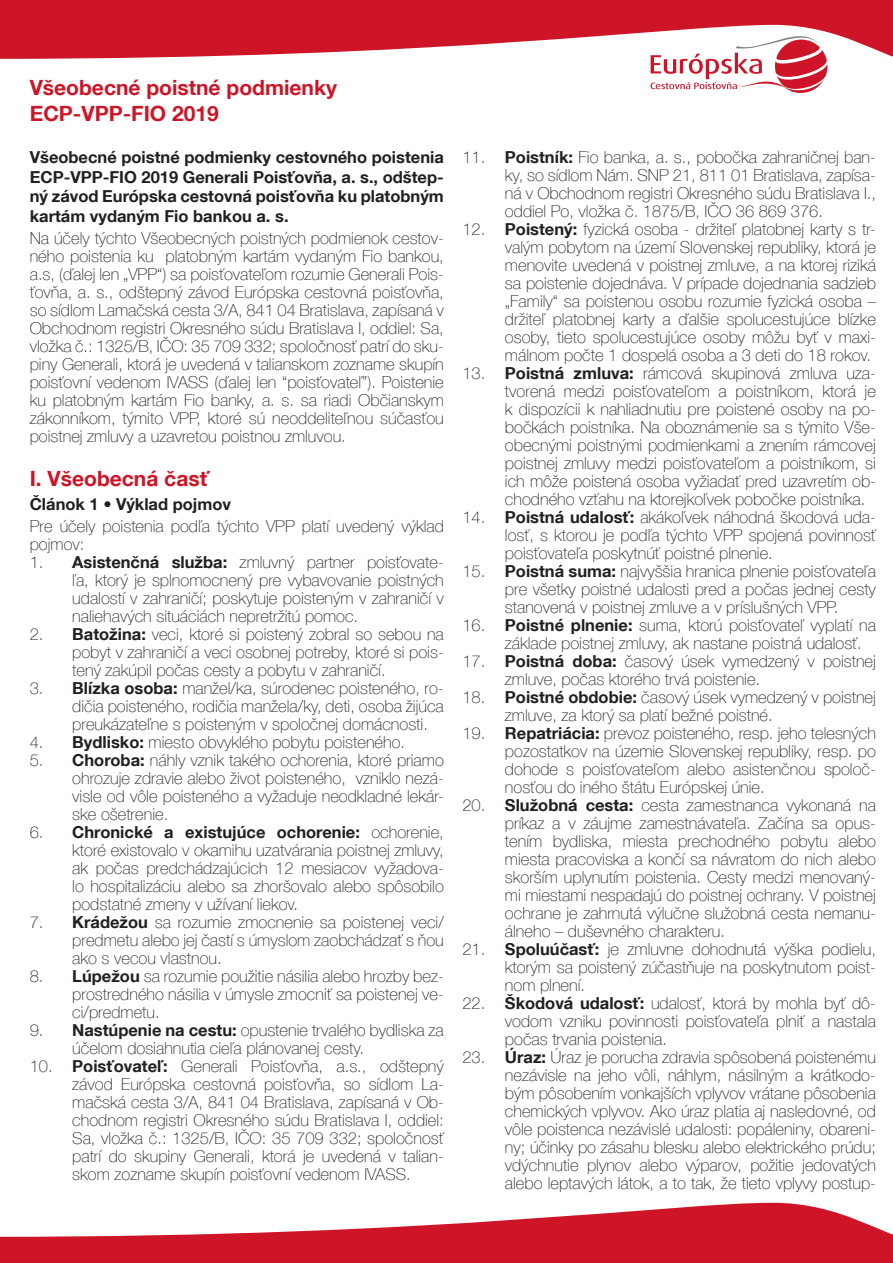
<style>
.page{position:relative;width:893px;height:1263px;background:#fff}
.page>*{position:absolute;margin:0;border:0;box-sizing:border-box;transform-origin:0 0}
.nadpis{font:700 21px/25.2px "Helvetica Neue LT Com";color:#cd1527}
.zakladny_text_ODSA_1{font:100 16.5px/18px "Helvetica Neue LT Com";color:#231f20;text-align:justify}
.zakladny_text{font:100 16.5px/18px "Helvetica Neue LT Com";color:#231f20;text-align:justify}
.podnadpis-CIERNY{font:700 16.5px/19.8px "Helvetica Neue LT Com";color:#231f20;text-align:justify}
.s1{font-weight:700}
</style>
<div class="page">
<svg style="left:0;top:0;width:893px;height:59px;background:#d43747"></svg>
<svg style="left:0;top:1202px;width:893px;height:61px;fill:#cd1527"></svg>
<svg style="left:651px;top:22px;width:177px;height:71px"></svg>
<p class="nadpis" style="left:30px;top:75px;width:309px">Všeobecné poistné podmienky<br>ECP-VPP-FIO 2019</p>
<p class="podnadpis-CIERNY" style="left:30px;top:146px;width:416px">Všeobecné poistné podmienky cestovného poistenia ECP-VPP-FIO 2019 Generali Poisťovňa, a. s., odštep&shy;ný závod Európska cestovná poisťovňa ku platobným kartám vydaným Fio bankou a. s.</p>
<p class="zakladny_text" style="left:30px;top:229px;width:416px">Na účely týchto Všeobecných poistných podmienok cestov&shy;ného poistenia ku platobným kartám vydaným Fio bankou, a.s, (ďalej len „VPP“) sa poisťovateľom rozumie Generali Pois&shy;ťovňa, a. s., odštepný závod Európska cestovná poisťovňa, so sídlom Lamačská cesta 3/A, 841 04 Bratislava, zapísaná v Obchodnom registri Okresného súdu Bratislava I, oddiel: Sa, vložka č.: 1325/B, IČO: 35 709 332; spoločnosť patrí do sku&shy;piny Generali, ktorá je uvedená v talianskom zozname skupín poisťovní vedenom IVASS (ďalej len “poisťovateľ”). Poistenie ku platobným kartám Fio banky, a. s. sa riadi Občianskym zákonníkom, týmito VPP, ktoré sú neoddeliteľnou súčasťou poistnej zmluvy a uzavretou poistnou zmluvou.</p>
<p class="nadpis" style="left:30px;top:465px;width:181px">I. Všeobecná časť</p>
<p class="podnadpis-CIERNY" style="left:30px;top:493px;width:203px">Článok 1 • Výklad pojmov</p>
<p class="zakladny_text" style="left:30px;top:517px;width:416px">Pre účely poistenia podľa týchto VPP platí uvedený výklad pojmov:</p>
<p class="zakladny_text_ODSA_1" style="left:72px;top:553px;width:373px;text-indent:-43px">1. <span class="s1">Asistenčná služba:</span> zmluvný partner poisťovate&shy;ľa, ktorý je splnomocnený pre vybavovanie poistných udalostí v zahraničí; poskytuje poisteným v zahraničí v naliehavých situáciách nepretržitú pomoc.</p>
<p class="zakladny_text_ODSA_1" style="left:72px;top:625px;width:373px;text-indent:-43px">2. <span class="s1">Batožina:</span> veci, ktoré si poistený zobral so sebou na pobyt v zahraničí a veci osobnej potreby, ktoré si pois&shy;tený zakúpil počas cesty a pobytu v zahraničí.</p>
<p class="zakladny_text_ODSA_1" style="left:72px;top:679px;width:373px;text-indent:-43px">3. <span class="s1">Blízka osoba:</span> manžel/ka, súrodenec poisteného, ro&shy;dičia poisteného, rodičia manžela/ky, deti, osoba žijúca preukázateľne s poisteným v spoločnej domácnosti.</p>
<p class="zakladny_text_ODSA_1" style="left:30px;top:733px;width:377px">4. <span class="s1">Bydlisko:</span> miesto obvyklého pobytu poisteného.</p>
<p class="zakladny_text_ODSA_1" style="left:72px;top:751px;width:373px;text-indent:-43px">5. <span class="s1">Choroba:</span> náhly vznik takého ochorenia, ktoré priamo ohrozuje zdravie alebo život poisteného, vzniklo nezá&shy;visle od vôle poisteného a vyžaduje neodkladné lekár&shy;ske ošetrenie.</p>
<p class="zakladny_text_ODSA_1" style="left:72px;top:823px;width:373px;text-indent:-43px">6. <span class="s1">Chronické a existujúce ochorenie:</span> ochorenie, ktoré existovalo v okamihu uzatvárania poistnej zmluvy, ak počas predchádzajúcich 12 mesiacov vyžadova&shy;lo hospitalizáciu alebo sa zhoršovalo alebo spôsobilo podstatné zmeny v užívaní liekov.</p>
<p class="zakladny_text_ODSA_1" style="left:72px;top:913px;width:373px;text-indent:-43px">7. <span class="s1">Krádežou</span> sa rozumie zmocnenie sa poistenej veci/ predmetu alebo jej častí s úmyslom zaobchádzať s ňou ako s vecou vlastnou.</p>
<p class="zakladny_text_ODSA_1" style="left:72px;top:967px;width:373px;text-indent:-43px">8. <span class="s1">Lúpežou</span> sa rozumie použitie násilia alebo hrozby bez&shy;prostredného násilia v úmysle zmocniť sa poistenej ve&shy;ci/predmetu.</p>
<p class="zakladny_text_ODSA_1" style="left:72px;top:1021px;width:373px;text-indent:-43px">9. <span class="s1">Nastúpenie na cestu:</span> opustenie trvalého bydliska za účelom dosiahnutia cieľa plánovanej cesty.</p>
<p class="zakladny_text_ODSA_1" style="left:72px;top:1057px;width:373px;text-indent:-43px">10. <span class="s1">Poisťovateľ:</span> Generali Poisťovňa, a.s., odštepný závod Európska cestovná poisťovňa, so sídlom La&shy;mačská cesta 3/A, 841 04 Bratislava, zapísaná v Ob&shy;chodnom registri Okresného súdu Bratislava I, oddiel:<br>Sa, vložka č.: 1325/B, IČO: 35 709 332; spoločnosť patrí do skupiny Generali, ktorá je uvedená v talian&shy;skom zozname skupín poisťovní vedenom IVASS.</p>
<p class="zakladny_text_ODSA_1" style="left:505px;top:148px;width:372px;text-indent:-43px">11. <span class="s1">Poistník:</span> Fio banka, a. s., pobočka zahraničnej ban&shy;ky, so sídlom Nám. SNP 21, 811 01 Bratislava, zapísa&shy;ná v Obchodnom registri Okresného súdu Bratislava I., oddiel Po, vložka č. 1875/B, IČO 36 869 376.</p>
<p class="zakladny_text_ODSA_1" style="left:505px;top:220px;width:372px;text-indent:-43px">12. <span class="s1">Poistený:</span> fyzická osoba - držiteľ platobnej karty s tr&shy;valým pobytom na území Slovenskej republiky, ktorá je menovite uvedená v poistnej zmluve, a na ktorej riziká sa poistenie dojednáva. V prípade dojednania sadzieb „Family“ sa poistenou osobu rozumie fyzická osoba – držiteľ platobnej karty a ďalšie spolucestujúce blízke osoby, tieto spolucestujúce osoby môžu byť v maxi&shy;málnom počte 1 dospelá osoba a 3 deti do 18 rokov.</p>
<p class="zakladny_text_ODSA_1" style="left:505px;top:364px;width:372px;text-indent:-43px">13. <span class="s1">Poistná zmluva:</span> rámcová skupinová zmluva uza&shy;tvorená medzi poisťovateľom a poistníkom, ktorá je k dispozícii k nahliadnutiu pre poistené osoby na po&shy;bočkách poistníka. Na oboznámenie sa s týmito Vše&shy;obecnými poistnými podmienkami a znením rámcovej poistnej zmluvy medzi poisťovateľom a poistníkom, si ich môže poistená osoba vyžiadať pred uzavretím ob&shy;chodného vzťahu na ktorejkoľvek pobočke poistníka.</p>
<p class="zakladny_text_ODSA_1" style="left:505px;top:508px;width:372px;text-indent:-43px">14. <span class="s1">Poistná udalosť:</span> akákoľvek náhodná škodová uda&shy;losť, s ktorou je podľa týchto VPP spojená povinnosť poisťovateľa poskytnúť poistné plnenie.</p>
<p class="zakladny_text_ODSA_1" style="left:505px;top:562px;width:372px;text-indent:-43px">15. <span class="s1">Poistná suma:</span> najvyššia hranica plnenie poisťovateľa pre všetky poistné udalosti pred a počas jednej cesty stanovená v poistnej zmluve a v príslušných VPP.</p>
<p class="zakladny_text_ODSA_1" style="left:505px;top:616px;width:372px;text-indent:-43px">16. <span class="s1">Poistné plnenie:</span> suma, ktorú poisťovateľ vyplatí na základe poistnej zmluvy, ak nastane poistná udalosť.</p>
<p class="zakladny_text_ODSA_1" style="left:505px;top:652px;width:372px;text-indent:-43px">17. <span class="s1">Poistná doba:</span> časový úsek vymedzený v poistnej zmluve, počas ktorého trvá poistenie.</p>
<p class="zakladny_text_ODSA_1" style="left:505px;top:688px;width:372px;text-indent:-43px">18. <span class="s1">Poistné obdobie:</span> časový úsek vymedzený v poistnej zmluve, za ktorý sa platí bežné poistné.</p>
<p class="zakladny_text_ODSA_1" style="left:505px;top:724px;width:372px;text-indent:-43px">19. <span class="s1">Repatriácia:</span> prevoz poisteného, resp. jeho telesných pozostatkov na územie Slovenskej republiky, resp. po dohode s poisťovateľom alebo asistenčnou spoloč&shy;nosťou do iného štátu Európskej únie.</p>
<p class="zakladny_text_ODSA_1" style="left:505px;top:796px;width:372px;text-indent:-43px">20. <span class="s1">Služobná cesta:</span> cesta zamestnanca vykonaná na príkaz a v záujme zamestnávateľa. Začína sa opus&shy;tením bydliska, miesta prechodného pobytu alebo miesta pracoviska a končí sa návratom do nich alebo skorším uplynutím poistenia. Cesty medzi menovaný&shy;mi miestami nespadajú do poistnej ochrany. V poistnej ochrane je zahrnutá výlučne služobná cesta nemanu&shy;álneho – duševného charakteru.</p>
<p class="zakladny_text_ODSA_1" style="left:505px;top:940px;width:372px;text-indent:-43px">21. <span class="s1">Spoluúčasť:</span> je zmluvne dohodnutá výška podielu, ktorým sa poistený zúčastňuje na poskytnutom poist&shy;nom plnení.</p>
<p class="zakladny_text_ODSA_1" style="left:505px;top:994px;width:372px;text-indent:-43px">22. <span class="s1">Škodová udalosť:</span> udalosť, ktorá by mohla byť dô&shy;vodom vzniku povinnosti poisťovateľa plniť a nastala počas trvania poistenia.</p>
<p class="zakladny_text_ODSA_1" style="left:505px;top:1048px;width:372px;text-indent:-43px">23. <span class="s1">Úraz:</span> Úraz je porucha zdravia spôsobená poistenému nezávisle na jeho vôli, náhlym, násilným a krátkodo&shy;bým pôsobením vonkajších vplyvov vrátane pôsobenia chemických vplyvov. Ako úraz platia aj nasledovné, od vôle poistenca nezávislé udalosti: popáleniny, obareni&shy;ny; účinky po zásahu blesku alebo elektrického prúdu; vdýchnutie plynov alebo výparov, požitie jedovatých alebo leptavých látok, a to tak, že tieto vplyvy postup-</p>
</div>
